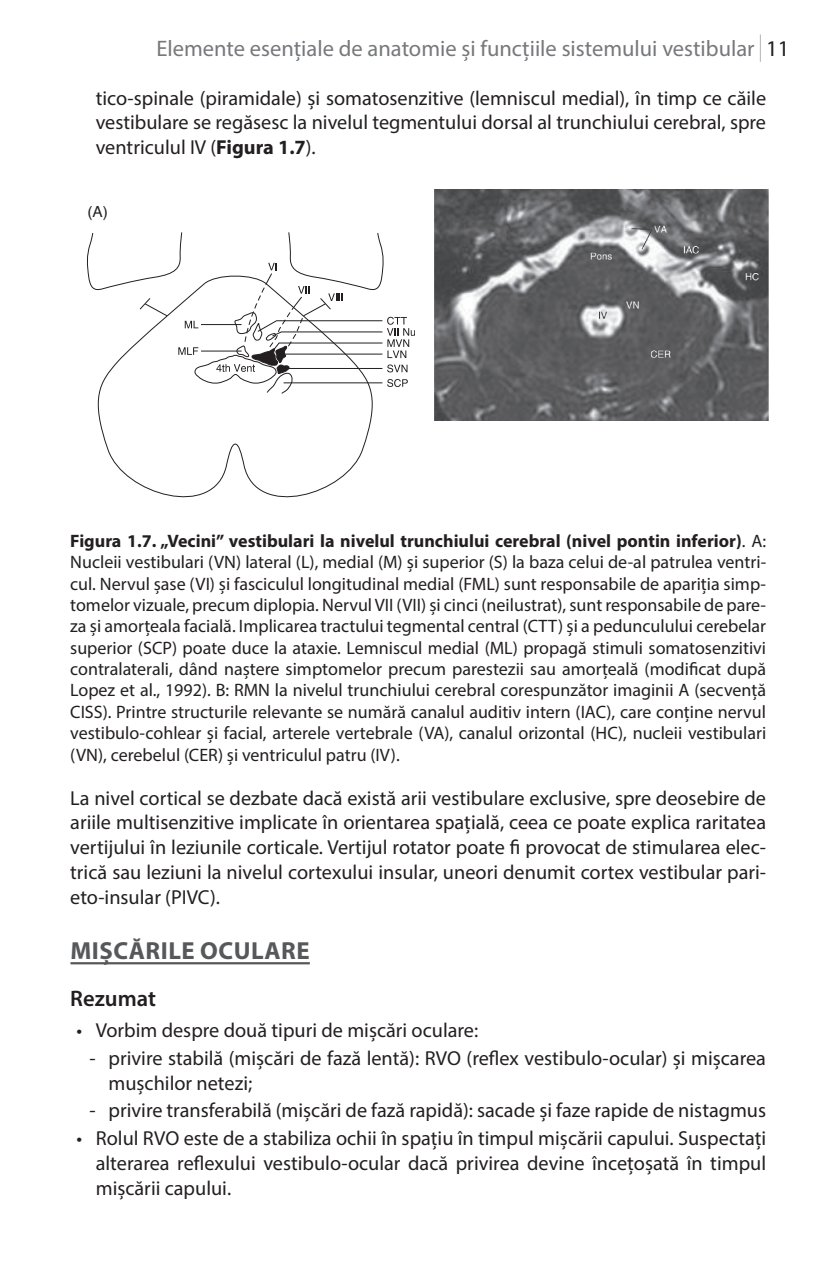
<style>
.page{position:relative;width:830px;height:1276px;background:#fff}
.page>*{position:absolute;margin:0;border:0;box-sizing:border-box;transform-origin:0 0}
.t1{font:700 24.75px "Myriad Pro";letter-spacing:.02em;color:#57585a}
.t2{font:22.5px "Myriad Pro";color:#76787b}
.t3{font:600 22.5px "Myriad Pro";color:#231f20}
.t4{font:20.25px/24.8px "Myriad Pro";color:#231f20;text-align:justify}
.t5{font:18px/21.4px "Myriad Pro";color:#231f20;text-align:justify}
.t6{font:15.3px "Helvetica";color:#231f20}
.s1{color:#231f20}
.s2{font-weight:700}
</style>
<div class="page">
<svg style="left:759px;top:35px;width:1px;height:26px"></svg>
<hr style="left:70px;top:962px;width:240px;height:2px;background:#57585a">
<svg style="left:97px;top:395px;width:276px;height:102px"></svg>
<svg style="left:87px;top:232px;width:328px;height:163px"></svg>
<img style="left:434px;top:190px;width:334px;height:230px">
<p class="t2" style="left:156px;top:34px;width:634px">Elemente esențiale de anatomie și funcțiile sistemului vestibular <span class="s1">11</span></p>
<p class="t4" style="left:96px;top:85px;width:671px">tico-spinale (piramidale) și somatosenzitive (lemniscul medial), în timp ce căile vestibulare se regăsesc la nivelul tegmentului dorsal al trunchiului cerebral, spre ventriculul IV (<span class="s2">Figura 1.7</span>).</p>
<p class="t6" style="left:87px;top:199px;width:22px">(A)</p>
<p class="t5" style="left:70px;top:530px;width:697px"><span class="s2">Figura 1.7. „Vecini” vestibulari la nivelul trunchiului cerebral (nivel pontin inferior)</span>. A:<br>Nucleii vestibulari (VN) lateral (L), medial (M) și superior (S) la baza celui de-al patrulea ventri&shy;cul. Nervul șase (VI) și fasciculul longitudinal medial (FML) sunt responsabile de apariția simp&shy;tomelor vizuale, precum diplopia. Nervul VII (VII) și cinci (neilustrat), sunt responsabile de pare&shy;za și amorțeala facială. Implicarea tractului tegmental central (CTT) și a pedunculului cerebelar superior (SCP) poate duce la ataxie. Lemniscul medial (ML) propagă stimuli somatosenzitivi contralaterali, dând naștere simptomelor precum parestezii sau amorțeală (modificat după Lopez et al., 1992). B: RMN la nivelul trunchiului cerebral corespunzător imaginii A (secvență CISS). Printre structurile relevante se numără canalul auditiv intern (IAC), care conține nervul vestibulo-cohlear și facial, arterele vertebrale (VA), canalul orizontal (HC), nucleii vestibulari (VN), cerebelul (CER) și ventriculul patru (IV).</p>
<p class="t4" style="left:70px;top:785px;width:697px">La nivel cortical se dezbate dacă există arii vestibulare exclusive, spre deosebire de ariile multisenzitive implicate în orientarea spațială, ceea ce poate explica raritatea vertijului în leziunile corticale. Vertijul rotator poate fi provocat de stimularea elec&shy;trică sau leziuni la nivelul cortexului insular, uneori denumit cortex vestibular pari&shy;eto-insular (PIVC).</p>
<h1 class="t1" style="left:70px;top:934px;width:240px">Mișcările oculare</h1>
<p class="t3" style="left:70px;top:983px;width:87px">Rezumat</p>
<p class="t4" style="left:77px;top:1017px;width:403px">• Vorbim despre două tipuri de mișcări oculare:</p>
<p class="t4" style="left:108px;top:1045px;width:658px;text-indent:-19px">- privire stabilă (mișcări de fază lentă): RVO (reflex vestibulo-ocular) și mișcarea mușchilor netezi;</p>
<p class="t4" style="left:89px;top:1098px;width:678px">- privire transferabilă (mișcări de fază rapidă): sacade și faze rapide de nistagmus</p>
<p class="t4" style="left:96px;top:1126px;width:671px;text-indent:-19px">• Rolul RVO este de a stabiliza ochii în spațiu în timpul mișcării capului. Suspectați alterarea reflexului vestibulo-ocular dacă privirea devine încețoșată în timpul mișcării capului.</p>
</div>
